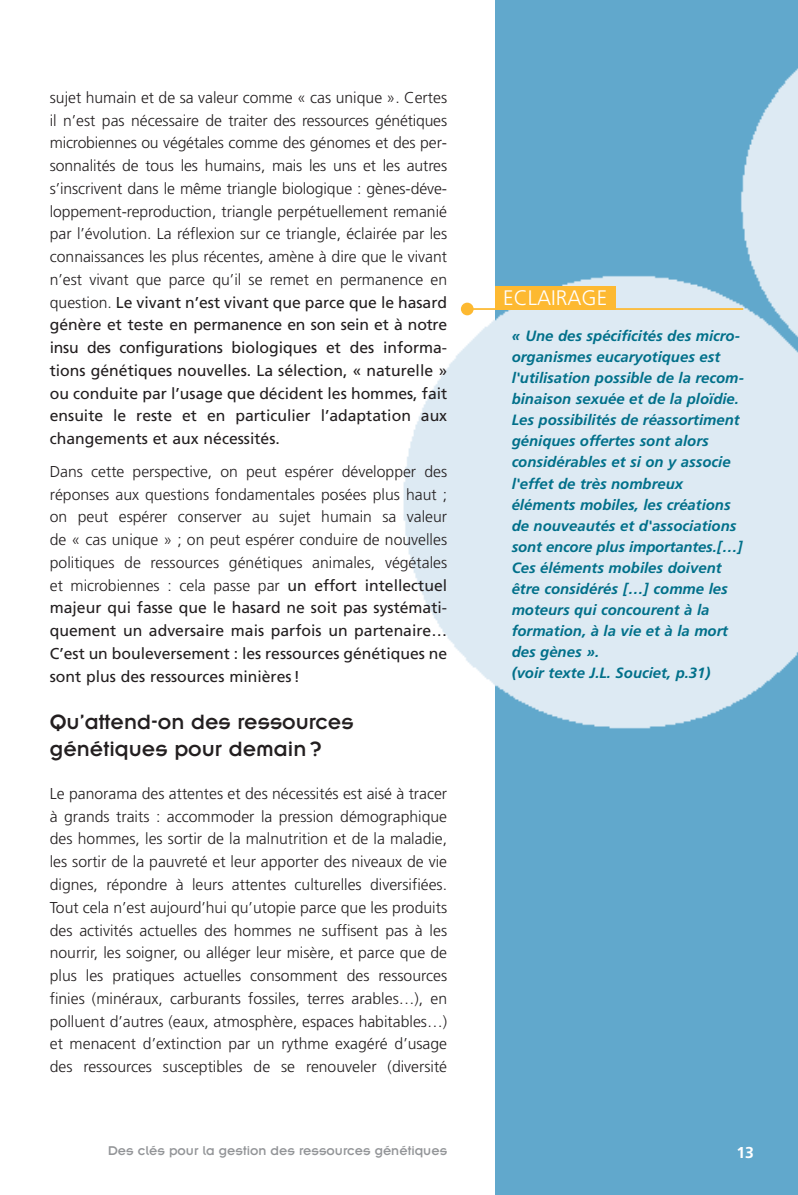
<style>
.page{position:relative;width:798px;height:1195px;background:#fff}
.page>*{position:absolute;margin:0;border:0;box-sizing:border-box;transform-origin:0 0}
.t1{font:22.75px/27.3px "Insignia A";color:#231f20}
.t2{font:300 21px "Frutiger";color:#fff}
.t3{font:300 15.75px/22.8px "Frutiger";color:#231f20;text-align:justify}
.t4{font:700 15.75px "Frutiger";color:#fff}
.t5{font:italic 700 14.88px/21px "Frutiger";color:#01708a}
.t6{font:14px "Insignia A";color:#939598}
.s1{font-weight:400}
</style>
<div class="page">
<svg style="left:403px;top:0;width:394px;height:1195px"></svg>
<p class="t3" style="left:50px;top:87px;width:399px">sujet humain et de sa valeur comme « cas unique ». Certes il n’est pas nécessaire de traiter des ressources génétiques microbiennes ou végétales comme des génomes et des per&shy;sonnalités de tous les humains, mais les uns et les autres s’inscrivent dans le même triangle biologique : gènes-déve&shy;loppement-reproduction, triangle perpétuellement remanié par l’évolution. La réflexion sur ce triangle, éclairée par les connaissances les plus récentes, amène à dire que le vivant n’est vivant que parce qu’il se remet en permanence en question. <span class="s1">Le vivant n’est vivant que parce que le hasard génère et teste en permanence en son sein et à notre insu des configurations biologiques et des informa&shy;tions génétiques nouvelles. La sélection, « naturelle » ou conduite par l’usage que décident les hommes, fait ensuite le reste et en particulier l’adaptation aux changements et aux nécessités.</span></p>
<p class="t3" style="left:50px;top:461px;width:398px">Dans cette perspective, on peut espérer développer des réponses aux questions fondamentales posées plus haut ; on peut espérer conserver au sujet humain sa valeur de « cas unique » ; on peut espérer conduire de nouvelles politiques de ressources génétiques animales, végétales et microbiennes : cela passe par <span class="s1">un effort intellectuel majeur qui fasse que le hasard ne soit pas systémati&shy;quement un adversaire mais parfois un partenaire… C’est un bouleversement : les ressources génétiques ne sont plus des ressources minières!</span></p>
<h1 class="t1" style="left:50px;top:710px;width:305px">Qu’attend-on des ressources génétiques pour demain?</h1>
<p class="t3" style="left:50px;top:783px;width:398px">Le panorama des attentes et des nécessités est aisé à tracer à grands traits : accommoder la pression démographique des hommes, les sortir de la malnutrition et de la maladie, les sortir de la pauvreté et leur apporter des niveaux de vie dignes, répondre à leurs attentes culturelles diversifiées.<br>Tout cela n’est aujourd’hui qu’utopie parce que les produits des activités actuelles des hommes ne suffisent pas à les nourrir, les soigner, ou alléger leur misère, et parce que de plus les pratiques actuelles consomment des ressources finies (minéraux, carburants fossiles, terres arables…), en polluent d’autres (eaux, atmosphère, espaces habitables…) et menacent d’extinction par un rythme exagéré d’usage des ressources susceptibles de se renouveler (diversité</p>
<p class="t6" style="left:108px;top:1145px;width:341px">Des clés pour la gestion des ressources génétiques</p>
<h2 class="t2" style="left:503px;top:289px;width:105px">ECLAIRAGE</h2>
<p class="t5" style="left:511px;top:327px;width:234px">« Une des spécificités des micro&shy;organismes eucaryotiques est l'utilisation possible de la recom&shy;binaison sexuée et de la ploïdie.<br>Les possibilités de réassortiment géniques offertes sont alors considérables et si on y associe l'effet de très nombreux éléments mobiles, les créations de nouveautés et d'associations sont encore plus importantes.[…]<br>Ces éléments mobiles doivent être considérés […] comme les moteurs qui concourent à la formation, à la vie et à la mort des gènes ».<br>(voir texte J.L. Souciet, p.31)</p>
<p class="t4" style="left:735px;top:1146px;width:19px">13</p>
</div>
